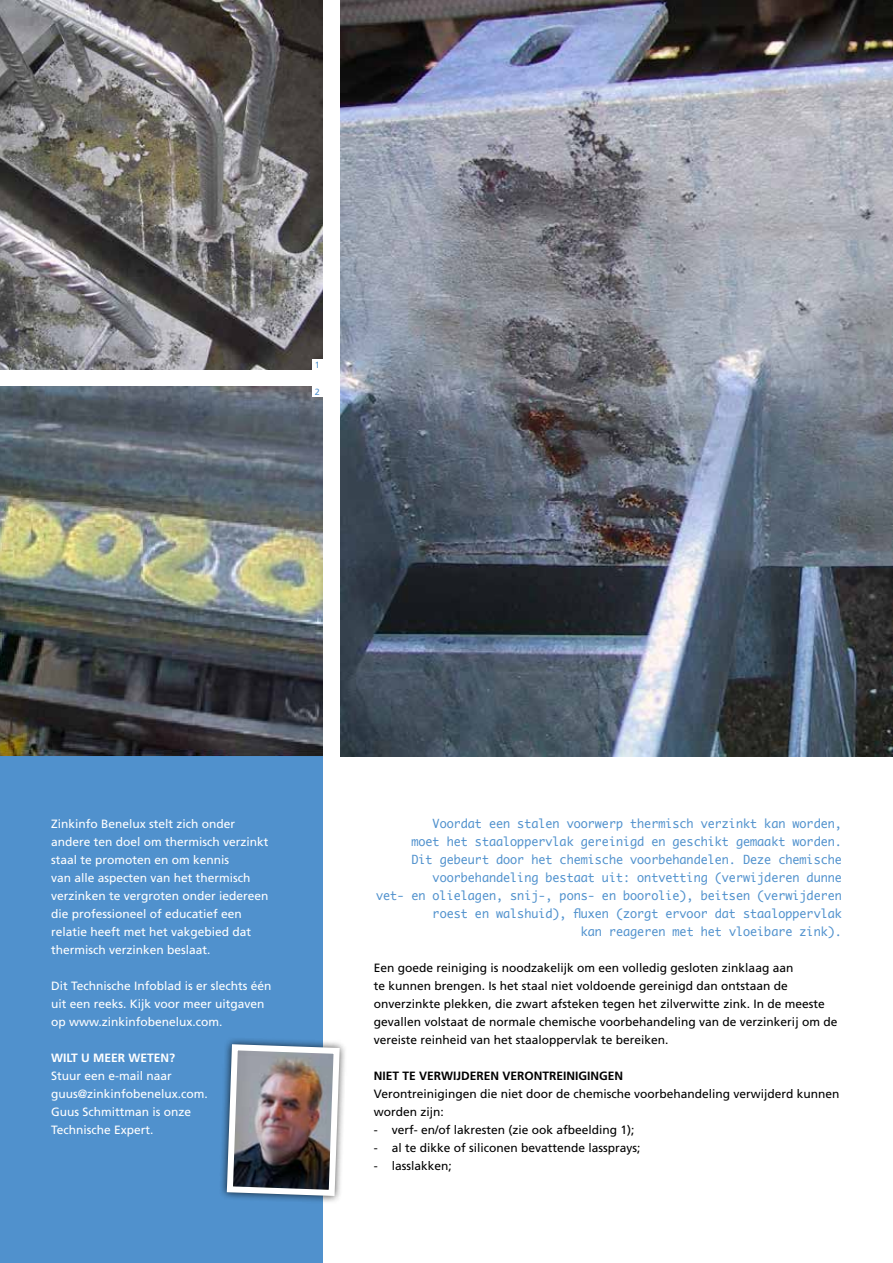
<style>
.page{position:relative;width:893px;height:1263px;background:#fff}
.page>*{position:absolute;margin:0;border:0;box-sizing:border-box;transform-origin:0 0}
.t1{font:12px/18px "Frutiger LT Std";color:#000}
.t2{font:12px/18px "Frutiger LT Std";color:#fff}
.inleiding{font:12px/18px "Monaco";color:#5091cd;text-align:right}
.tussenkop{font:700 12px "Frutiger LT Std";color:#000}
.t3{font:700 12px "Frutiger LT Std";color:#fff}
.Titel{font:9px "Frutiger LT Std";color:#5091cd}
</style>
<div class="page">
<div style="left:0;top:756px;width:323px;height:507px;background:#5091cd"></div>
<div style="left:219px;top:1036px;width:129px;height:168px;background:#000;opacity:.75"></div>
<img style="left:224px;top:1041px;width:119px;height:158px">
<img style="left:341px;top:0;width:552px;height:756px">
<img style="left:0;top:386px;width:323px;height:370px">
<img style="left:0;top:0;width:323px;height:370px">
<div style="left:312px;top:359px;width:11px;height:11px;background:#fff"></div>
<div style="left:312px;top:386px;width:11px;height:11px;background:#fff"></div>
<p class="Titel" style="left:315px;top:359px;width:7px">1</p>
<p class="Titel" style="left:315px;top:386px;width:7px">2</p>
<p class="t2" style="left:51px;top:815px;width:219px">Zinkinfo Benelux stelt zich onder andere ten doel om thermisch verzinkt staal te promoten en om kennis<br>van alle aspecten van het thermisch verzinken te vergroten onder iedereen die professioneel of educatief een relatie heeft met het vakgebied dat thermisch verzinken beslaat.</p>
<p class="t2" style="left:51px;top:977px;width:222px">Dit Technische Infoblad is er slechts één uit een reeks. Kijk voor meer uitgaven op www.zinkinfobenelux.com.</p>
<p class="t3" style="left:51px;top:1051px;width:126px">WILT U MEER WETEN?</p>
<p class="t2" style="left:51px;top:1067px;width:158px">Stuur een e-mail naar guus@zinkinfobenelux.com.<br>Guus Schmittman is onze<br>Technische Expert.</p>
<p class="inleiding" style="left:376px;top:814px;width:467px">Voordat een stalen voorwerp thermisch verzinkt kan worden,<br>moet het staaloppervlak gereinigd en geschikt gemaakt worden.<br>Dit gebeurt door het chemische voorbehandelen. Deze chemische voorbehandeling bestaat uit: ontvetting (verwijderen dunne<br>vet- en olielagen, snij-, pons- en boorolie), beitsen (verwijderen roest en walshuid), fluxen (zorgt ervoor dat staaloppervlak<br>kan reageren met het vloeibare zink).</p>
<p class="t1" style="left:374px;top:959px;width:465px">Een goede reiniging is noodzakelijk om een volledig gesloten zinklaag aan<br>te kunnen brengen. Is het staal niet voldoende gereinigd dan ontstaan de onverzinkte plekken, die zwart afsteken tegen het zilverwitte zink. In de meeste gevallen volstaat de normale chemische voorbehandeling van de verzinkerij om de vereiste reinheid van het staaloppervlak te bereiken.</p>
<p class="tussenkop" style="left:374px;top:1069px;width:251px">NIET TE VERWIJDEREN VERONTREINIGINGEN</p>
<p class="t1" style="left:374px;top:1085px;width:467px">Verontreinigingen die niet door de chemische voorbehandeling verwijderd kunnen worden zijn:</p>
<p class="t1" style="left:374px;top:1121px;width:262px">- verf- en/of lakresten (zie ook afbeelding 1);</p>
<p class="t1" style="left:374px;top:1139px;width:268px">- al te dikke of siliconen bevattende lassprays;</p>
<p class="t1" style="left:374px;top:1157px;width:80px">- lasslakken;</p>
</div>
